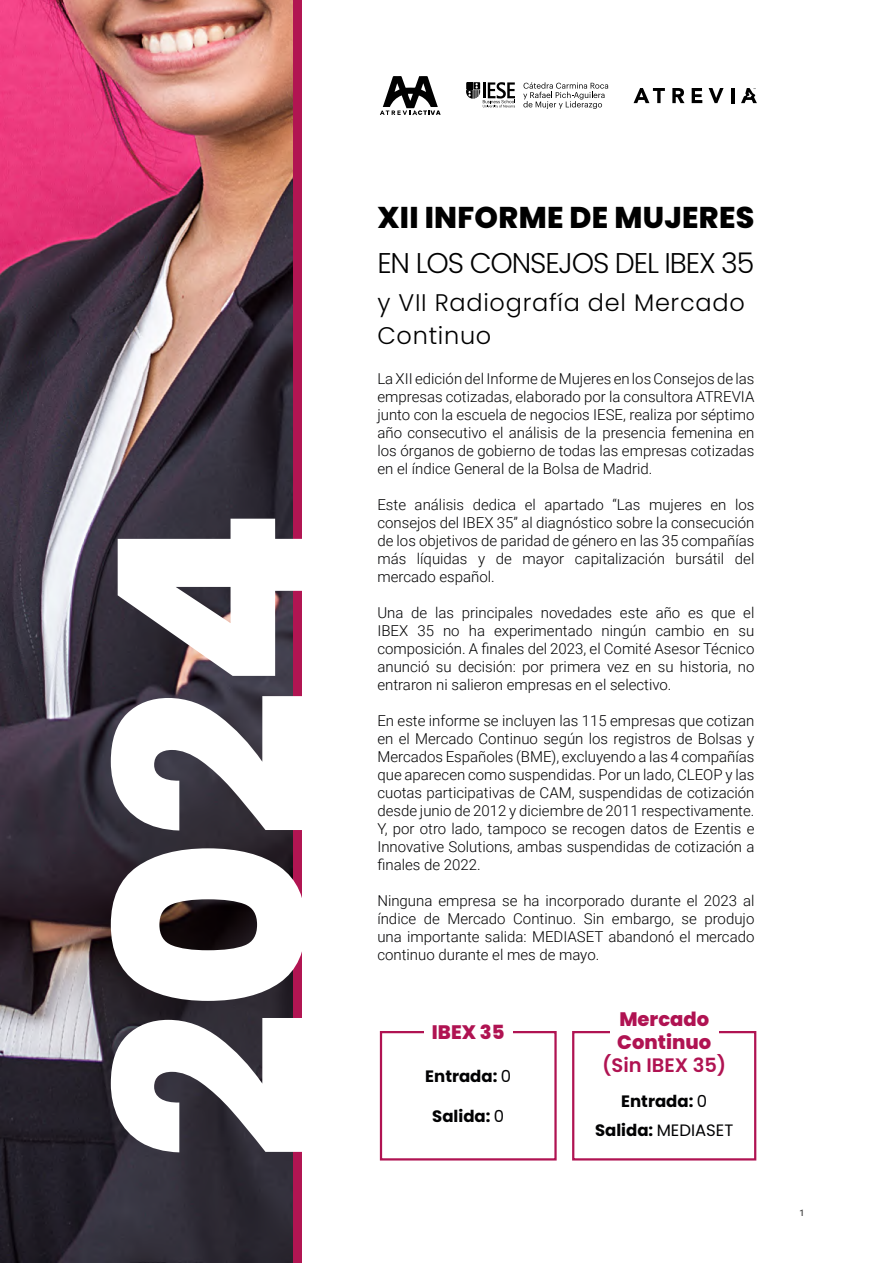
<style>
.page{position:relative;width:893px;height:1263px;background:#fff}
.page>*{position:absolute;margin:0;border:0;box-sizing:border-box;transform-origin:0 0}
.t1{font:800 262.5px "Poppins";color:#fff}
.t2{font:800 30px "Poppins";letter-spacing:.01em;color:#000}
.t3{font:300 28.5px "Poppins";letter-spacing:-.04em;color:#000}
.t4{font:300 24px/33px "Poppins";letter-spacing:.03em;color:#000}
.t5{font:800 19.5px/23.4px "Poppins";color:#b01352}
.t6{font:600 19.5px "Poppins";color:#b01352}
.t7{font:700 16.5px/28.8px "Poppins";color:#020203;text-align:center}
.t8{font:300 15px/18px "Roboto";color:#020203;text-align:justify}
.t9{font:500 9px "Roboto";color:#4a4a4a}
.s1{font-weight:400}
</style>
<div class="page">
<img style="left:0;top:0;width:293px;height:1263px">
<div style="left:293px;top:0;width:9px;height:1263px;background:#b11552"></div>
<svg style="left:466px;top:82px;width:49px;height:26px"></svg>
<svg style="left:523px;top:82px;width:85px;height:27px"></svg>
<svg style="left:672px;top:88px;width:12px;height:15px"></svg>
<svg style="left:692px;top:88px;width:10px;height:15px"></svg>
<svg style="left:709px;top:88px;width:15px;height:15px"></svg>
<hr style="left:731px;top:88px;width:3px;height:15px;background:#000">
<svg style="left:634px;top:88px;width:31px;height:15px"></svg>
<svg style="left:741px;top:88px;width:16px;height:15px"></svg>
<div style="left:572px;top:1031px;width:184px;height:129px;border:2px solid #b01352"></div>
<div style="left:380px;top:1031px;width:177px;height:129px;border:2px solid #b01352"></div>
<div style="left:424px;top:1021px;width:88px;height:19px;background:#fff"></div>
<div style="left:610px;top:1021px;width:108px;height:20px;background:#fff"></div>
<svg style="left:380px;top:76px;width:61px;height:39px"></svg>
<h1 class="t1" style="left:63px;top:1160px;width:654px;rotate:-90deg">2024</h1>
<h2 class="t2" style="left:377px;top:200px;width:379px">XII INFORME DE MUJERES</h2>
<h3 class="t3" style="left:377px;top:247px;width:378px">EN LOS CONSEJOS DEL IBEX 35</h3>
<h3 class="t4" style="left:377px;top:286px;width:369px">y VII Radiografía del Mercado<br>Continuo</h3>
<p class="t8" style="left:377px;top:369px;width:379px">La XII edición del Informe de Mujeres en los Consejos de las empresas cotizadas, elaborado por la consultora ATREVIA junto con la escuela de negocios IESE, realiza por séptimo año consecutivo el análisis de la presencia femenina en los órganos de gobierno de todas las empresas cotizadas en el índice General de la Bolsa de Madrid.</p>
<p class="t8" style="left:377px;top:495px;width:379px">Este análisis dedica el apartado “Las mujeres en los consejos del IBEX 35” al diagnóstico sobre la consecución de los objetivos de paridad de género en las 35 compañías más líquidas y de mayor capitalización bursátil del mercado español.</p>
<p class="t8" style="left:377px;top:603px;width:379px">Una de las principales novedades este año es que el IBEX 35 no ha experimentado ningún cambio en su composición. A finales del 2023, el Comité Asesor Técnico anunció su decisión: por primera vez en su historia, no entraron ni salieron empresas en el selectivo.</p>
<p class="t8" style="left:377px;top:711px;width:379px">En este informe se incluyen las 115 empresas que cotizan en el Mercado Continuo según los registros de Bolsas y Mercados Españoles (BME), excluyendo a las 4 compañías que aparecen como suspendidas. Por un lado, CLEOP y las cuotas participativas de CAM, suspendidas de cotización desde junio de 2012 y diciembre de 2011 respectivamente.<br>Y, por otro lado, tampoco se recogen datos de Ezentis e Innovative Solutions, ambas suspendidas de cotización a finales de 2022.</p>
<p class="t8" style="left:377px;top:891px;width:379px">Ninguna empresa se ha incorporado durante el 2023 al índice de Mercado Continuo. Sin embargo, se produjo una importante salida: MEDIASET abandonó el mercado continuo durante el mes de mayo.</p>
<h3 class="t5" style="left:432px;top:1020px;width:74px">IBEX 35</h3>
<p class="t7" style="left:425px;top:1062px;width:87px">Entrada: <span class="s1">0</span></p>
<p class="t7" style="left:432px;top:1102px;width:74px">Salida: <span class="s1">0</span></p>
<h3 class="t5" style="left:617px;top:1007px;width:95px">Mercado<br>Continuo</h3>
<h3 class="t6" style="left:602px;top:1054px;width:126px">(Sin IBEX 35)</h3>
<p class="t7" style="left:595px;top:1087px;width:140px">Entrada: <span class="s1">0<br></span>Salida: <span class="s1">MEDIASET</span></p>
<p class="t9" style="left:800px;top:1206px;width:7px">1</p>
</div>
